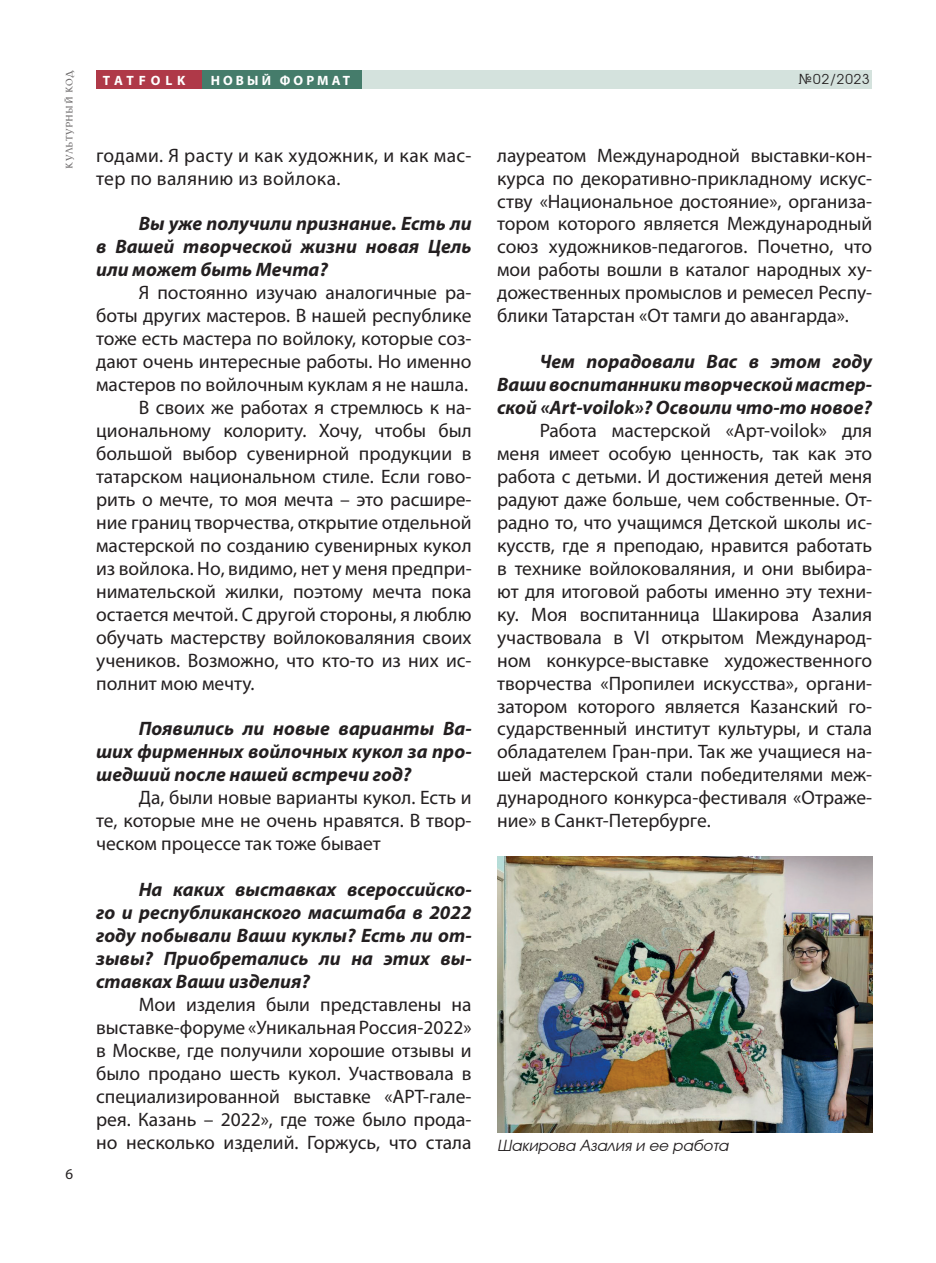
<style>
.page{position:relative;width:936px;height:1263px;background:#fff}
.page>*{position:absolute;margin:0;border:0;box-sizing:border-box;transform-origin:0 0}
.t1{font:19.5px/23px "TT Myriad Pro";color:#231f20;text-align:justify}
.t2{font:italic 700 19.5px/23px "TT Myriad Pro";color:#231f20;text-align:justify}
.t3{font:19.5px/23px "TT Myriad Pro";letter-spacing:.02em;color:#231f20}
.t4{font:italic 15px "Gothic Eurasian";color:#231f20}
.t5{font:15px "TT Myriad Pro";color:#231f20}
.t6{font:700 13.5px "TT Myriad Pro";letter-spacing:.23em;color:#fff}
.t7{font:13.5px "Gothic Eurasian";letter-spacing:.07em;color:#231f20}
.t8{font:700 13.5px "TT Myriad Pro";letter-spacing:.36em;color:#fff}
.t9{font:9px "TT Lidia";letter-spacing:.03em;color:#231f20}
</style>
<div class="page">
<div style="left:196px;top:70px;width:166px;height:19px;background:#457c6b"></div>
<div style="left:97px;top:70px;width:105px;height:19px;background:#af3948"></div>
<div style="left:362px;top:70px;width:510px;height:19px;background:#d4e2dd"></div>
<img style="left:497px;top:857px;width:375px;height:275px">
<p class="t9" style="left:65px;top:169px;width:100px;rotate:-90deg">КУЛЬТУРНЫЙ КОД</p>
<p class="t5" style="left:65px;top:1165px;width:9px">6</p>
<p class="t8" style="left:103px;top:71px;width:84px">TATFOLK</p>
<p class="t6" style="left:211px;top:71px;width:141px">НОВЫЙ ФОРМАТ</p>
<p class="t7" style="left:798px;top:71px;width:73px">№02/2023</p>
<p class="t3" style="left:96px;top:143px;width:376px">годами. Я расту и как художник, и как мас&shy;тер по валянию из войлока.</p>
<p class="t2" style="left:96px;top:212px;width:377px;text-indent:43px">Вы уже получили признание. Есть ли в Вашей творческой жизни новая Цель или может быть Мечта?</p>
<p class="t1" style="left:139px;top:281px;width:334px">Я постоянно изучаю аналогичные ра-</p>
<p class="t1" style="left:96px;top:304px;width:377px">боты других мастеров. В нашей республике</p>
<p class="t1" style="left:96px;top:327px;width:377px">тоже есть мастера по войлоку, которые соз-</p>
<p class="t1" style="left:96px;top:350px;width:377px">дают очень интересные работы. Но именно</p>
<p class="t1" style="left:96px;top:373px;width:373px">мастеров по войлочным куклам я не нашла.</p>
<p class="t1" style="left:139px;top:396px;width:334px">В своих же работах я стремлюсь к на-</p>
<p class="t1" style="left:96px;top:419px;width:377px">циональному колориту. Хочу, чтобы был</p>
<p class="t1" style="left:96px;top:442px;width:377px">большой выбор сувенирной продукции в</p>
<p class="t1" style="left:96px;top:465px;width:377px">татарском национальном стиле. Если гово-</p>
<p class="t1" style="left:96px;top:487px;width:377px">рить о мечте, то моя мечта – это расшире-</p>
<p class="t1" style="left:96px;top:510px;width:377px">ние границ творчества, открытие отдельной</p>
<p class="t1" style="left:96px;top:533px;width:377px">мастерской по созданию сувенирных кукол</p>
<p class="t1" style="left:96px;top:556px;width:377px">из войлока. Но, видимо, нет у меня предпри-</p>
<p class="t1" style="left:96px;top:579px;width:377px">нимательской жилки, поэтому мечта пока</p>
<p class="t1" style="left:96px;top:602px;width:377px">остается мечтой. С другой стороны, я люблю</p>
<p class="t1" style="left:96px;top:625px;width:377px">обучать мастерству войлоковаляния своих</p>
<p class="t1" style="left:96px;top:648px;width:377px">учеников. Возможно, что кто-то из них ис-</p>
<p class="t1" style="left:96px;top:671px;width:160px">полнит мою мечту.</p>
<p class="t2" style="left:96px;top:717px;width:377px;text-indent:43px">Появились ли новые варианты Ва&shy;ших фирменных войлочных кукол за про&shy;шедший после нашей встречи год?</p>
<p class="t1" style="left:96px;top:786px;width:377px;text-indent:43px">Да, были новые варианты кукол. Есть и те, которые мне не очень нравятся. В твор&shy;ческом процессе так тоже бывает</p>
<p class="t2" style="left:96px;top:877px;width:377px;text-indent:43px">На каких выставках всероссийско&shy;го и республиканского масштаба в 2022 году побывали Ваши куклы? Есть ли от&shy;зывы? Приобретались ли на этих вы&shy;ставках Ваши изделия?</p>
<p class="t1" style="left:96px;top:992px;width:377px;text-indent:43px">Мои изделия были представлены на выставке-форуме «Уникальная Россия-2022» в Москве, где получили хорошие отзывы и было продано шесть кукол. Участвовала в специализированной выставке «АРТ-гале&shy;рея. Казань – 2022», где тоже было прода&shy;но несколько изделий. Горжусь, что стала</p>
<p class="t1" style="left:497px;top:143px;width:376px">лауреатом Международной выставки-кон&shy;курса по декоративно-прикладному искус&shy;ству «Национальное достояние», организа&shy;тором которого является Международный союз художников-педагогов. Почетно, что мои работы вошли в каталог народных ху&shy;дожественных промыслов и ремесел Респу&shy;блики Татарстан «От тамги до авангарда».</p>
<p class="t2" style="left:497px;top:350px;width:376px;text-indent:43px">Чем порадовали Вас в этом году Ваши воспитанники творческой мастер&shy;ской «Art-voilok»? Освоили что-то новое?</p>
<p class="t1" style="left:497px;top:419px;width:376px;text-indent:43px">Работа мастерской «Арт-voilok» для меня имеет особую ценность, так как это работа с детьми. И достижения детей меня радуют даже больше, чем собственные. От&shy;радно то, что учащимся Детской школы ис&shy;кусств, где я преподаю, нравится работать в технике войлоковаляния, и они выбира&shy;ют для итоговой работы именно эту техни&shy;ку. Моя воспитанница Шакирова Азалия участвовала в VI открытом Международ&shy;ном конкурсе-выставке художественного творчества «Пропилеи искусства», органи&shy;затором которого является Казанский го&shy;сударственный институт культуры, и стала обладателем Гран-при. Так же учащиеся на&shy;шей мастерской стали победителями меж&shy;дународного конкурса-фестиваля «Отраже&shy;ние» в Санкт-Петербурге.</p>
<p class="t4" style="left:497px;top:1137px;width:236px">Шакирова Азалия и ее работа</p>
</div>
